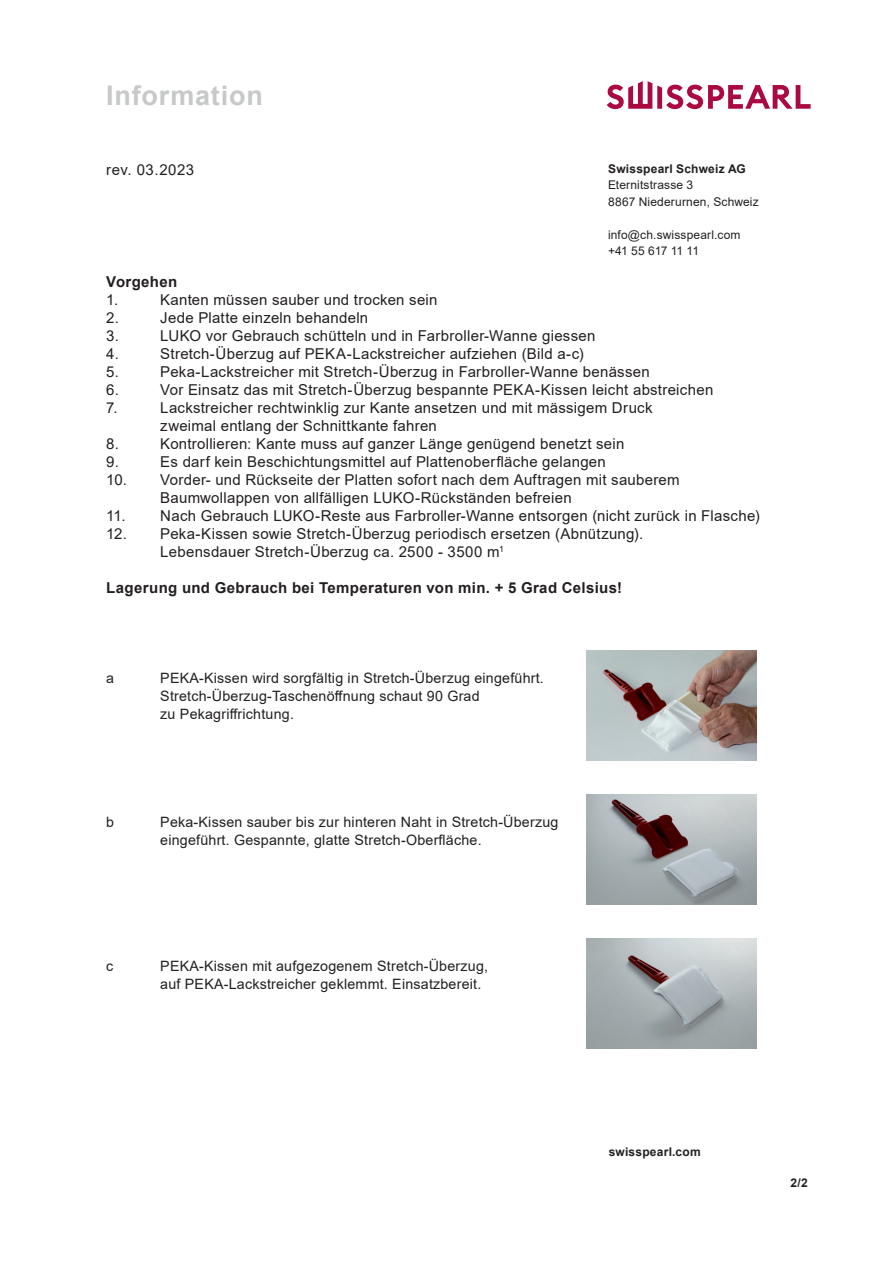
<style>
.page{position:relative;width:893px;height:1263px;background:#fff}
.page>*{position:absolute;margin:0;border:0;box-sizing:border-box;transform-origin:0 0}
.t1{font:700 27px "Arial";letter-spacing:.03em;color:#c7c8ca}
.t2{font:15px/18px "Arial";letter-spacing:.02em;color:#231f20}
.t3{font:700 15px "Arial";letter-spacing:.025em;color:#231f20}
.t4{font:14.25px/18px "Arial";letter-spacing:.015em;color:#231f20}
.t5{font:12px/16.5px "Arial";letter-spacing:.01em;color:#231f20}
.t6{font:700 12px "Arial";letter-spacing:.02em;color:#231f20}
</style>
<div class="page">
<svg style="left:607px;top:81px;width:204px;height:28px"></svg>
<img style="left:587px;top:650px;width:170px;height:111px">
<img style="left:587px;top:794px;width:170px;height:110px">
<img style="left:587px;top:938px;width:170px;height:110px">
<h1 class="t1" style="left:106px;top:76px;width:158px">Information</h1>
<p class="t2" style="left:106px;top:160px;width:89px">rev. 03.2023</p>
<p class="t6" style="left:608px;top:160px;width:139px">Swisspearl Schweiz AG</p>
<p class="t5" style="left:608px;top:177px;width:152px">Eternitstrasse 3<br>8867 Niederurnen, Schweiz</p>
<p class="t5" style="left:608px;top:226px;width:134px">info@ch.swisspearl.com +41 55 617 11 11</p>
<p class="t3" style="left:106px;top:271px;width:73px">Vorgehen</p>
<p class="t2" style="left:106px;top:291px;width:14px">1.</p>
<p class="t2" style="left:160px;top:291px;width:279px">Kanten müssen sauber und trocken sein</p>
<p class="t2" style="left:106px;top:309px;width:14px">2.</p>
<p class="t2" style="left:160px;top:309px;width:209px">Jede Platte einzeln behandeln</p>
<p class="t2" style="left:106px;top:327px;width:14px">3.</p>
<p class="t2" style="left:160px;top:327px;width:437px">LUKO vor Gebrauch schütteln und in Farbroller-Wanne giessen</p>
<p class="t2" style="left:106px;top:345px;width:14px">4.</p>
<p class="t2" style="left:160px;top:345px;width:425px">Stretch-Überzug auf PEKA-Lackstreicher aufziehen (Bild a-c)</p>
<p class="t2" style="left:106px;top:363px;width:14px">5.</p>
<p class="t2" style="left:160px;top:363px;width:491px">Peka-Lackstreicher mit Stretch-Überzug in Farbroller-Wanne benässen</p>
<p class="t2" style="left:106px;top:381px;width:14px">6.</p>
<p class="t2" style="left:160px;top:381px;width:555px">Vor Einsatz das mit Stretch-Überzug bespannte PEKA-Kissen leicht abstreichen</p>
<p class="t2" style="left:106px;top:399px;width:13px">7.</p>
<p class="t2" style="left:160px;top:399px;width:494px">Lackstreicher rechtwinklig zur Kante ansetzen und mit mässigem Druck zweimal entlang der Schnittkante fahren</p>
<p class="t2" style="left:106px;top:435px;width:14px">8.</p>
<p class="t2" style="left:160px;top:435px;width:466px">Kontrollieren: Kante muss auf ganzer Länge genügend benetzt sein</p>
<p class="t2" style="left:106px;top:453px;width:14px">9.</p>
<p class="t2" style="left:160px;top:453px;width:447px">Es darf kein Beschichtungsmittel auf Plattenoberfläche gelangen</p>
<p class="t2" style="left:160px;top:471px;width:521px;text-indent:-54px">10. Vorder- und Rückseite der Platten sofort nach dem Auftragen mit sauberem<br>Baumwollappen von allfälligen LUKO-Rückständen befreien</p>
<p class="t2" style="left:106px;top:507px;width:655px">11. Nach Gebrauch LUKO-Reste aus Farbroller-Wanne entsorgen (nicht zurück in Flasche)</p>
<p class="t2" style="left:160px;top:525px;width:484px;text-indent:-54px">12. Peka-Kissen sowie Stretch-Überzug periodisch ersetzen (Abnützung).<br>Lebensdauer Stretch-Überzug ca. 2500 - 3500 m<sup>1</sup></p>
<p class="t3" style="left:106px;top:577px;width:517px">Lagerung und Gebrauch bei Temperaturen von min. + 5 Grad Celsius!</p>
<p class="t4" style="left:106px;top:669px;width:9px">a</p>
<p class="t4" style="left:160px;top:669px;width:385px">PEKA-Kissen wird sorgfältig in Stretch-Überzug eingeführt.<br>Stretch-Überzug-Taschenöffnung schaut 90 Grad<br>zu Pekagriffrichtung.</p>
<p class="t4" style="left:106px;top:813px;width:9px">b</p>
<p class="t4" style="left:160px;top:813px;width:400px">Peka-Kissen sauber bis zur hinteren Naht in Stretch-Überzug eingeführt. Gespannte, glatte Stretch-Oberfläche.</p>
<p class="t4" style="left:106px;top:957px;width:9px">c</p>
<p class="t4" style="left:160px;top:957px;width:329px">PEKA-Kissen mit aufgezogenem Stretch-Überzug, auf PEKA-Lackstreicher geklemmt. Einsatzbereit.</p>
<p class="t6" style="left:609px;top:1143px;width:94px">swisspearl.com</p>
<p class="t6" style="left:791px;top:1174px;width:19px">2/2</p>
</div>
